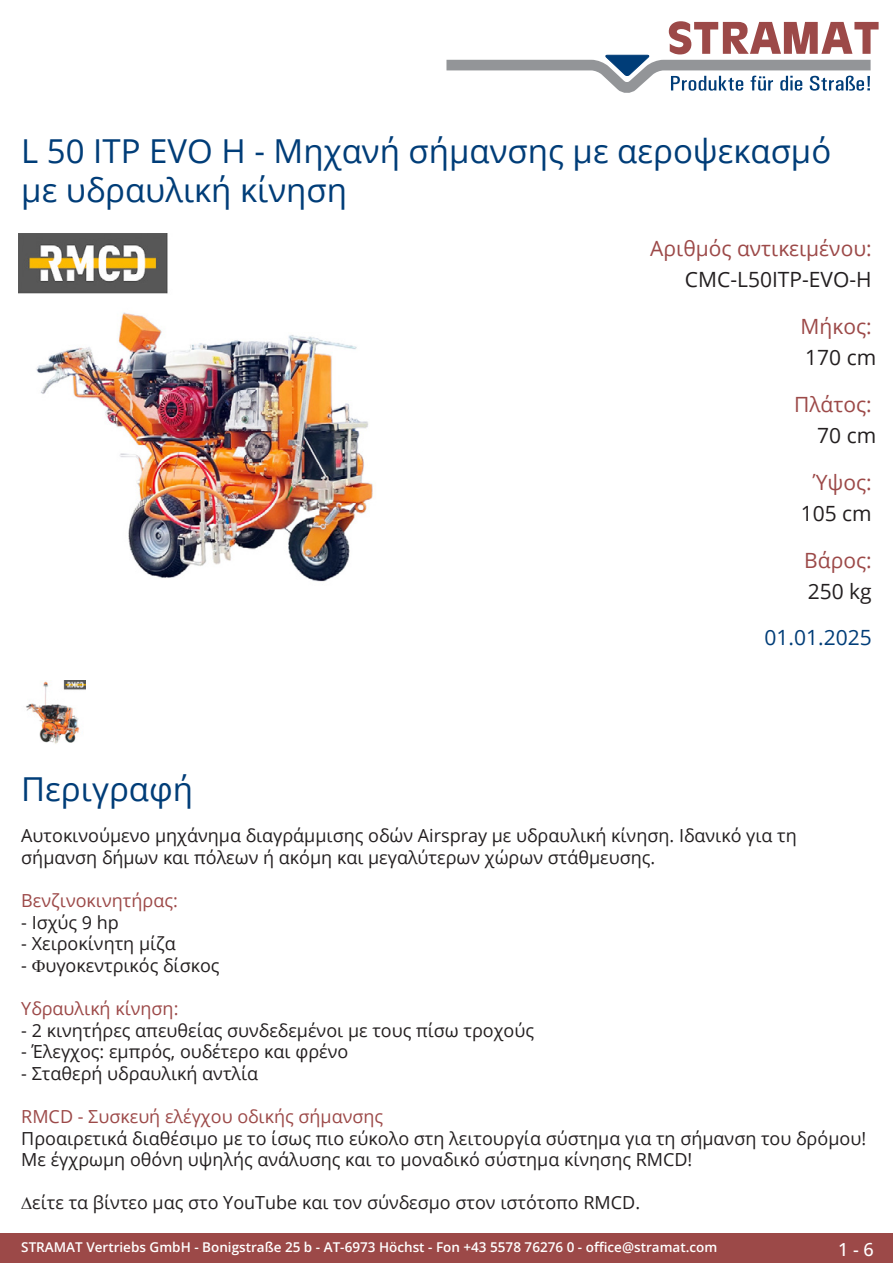
<style>
.page{position:relative;width:893px;height:1263px;background:#fff}
.page>*{position:absolute;margin:0;border:0;box-sizing:border-box;transform-origin:0 0}
.Produkttitel{font:33px/39.6px "Open Sans";color:#003d78}
.TechDaten_Überschrif{font:21px "Open Sans";color:#9c4948}
.TechDaten_Inhalt{font:21px "Open Sans";color:#231f20}
.Erstellungsdatum{font:21px "Open Sans";color:#003d78}
.Beschreibung_Text{font:18px/21.6px "Open Sans";color:#231f20}
.Beschreibung_Text-2{font:18px "Open Sans";color:#9c4948}
.t1{font:500 18px "Open Sans";color:#fff}
.t2{font:600 13.5px "Open Sans";color:#fff}
.s1{color:#9c4948}
</style>
<div class="page">
<div style="left:0;top:1233px;width:893px;height:30px;background:#9c4948"></div>
<svg style="left:446px;top:21px;width:433px;height:72px"></svg>
<img style="left:18px;top:234px;width:355px;height:348px">
<img style="left:26px;top:680px;width:59px;height:64px">
<p class="Produkttitel" style="left:21px;top:130px;width:812px">L 50 ITP EVO H - Μηχανή σήμανσης με αεροψεκασμό με υδραυλική κίνηση</p>
<p class="TechDaten_Überschrif" style="left:650px;top:234px;width:223px">Αριθμός αντικειμένου:</p>
<p class="TechDaten_Inhalt" style="left:685px;top:265px;width:188px">CMC-L50ITP-EVO-H</p>
<p class="TechDaten_Überschrif" style="left:801px;top:312px;width:73px">Μήκος:</p>
<p class="TechDaten_Inhalt" style="left:805px;top:343px;width:73px">170 cm</p>
<p class="TechDaten_Überschrif" style="left:794px;top:390px;width:79px">Πλάτος:</p>
<p class="TechDaten_Inhalt" style="left:817px;top:421px;width:61px">70 cm</p>
<p class="TechDaten_Überschrif" style="left:813px;top:468px;width:60px">Ύψος:</p>
<p class="TechDaten_Inhalt" style="left:801px;top:499px;width:73px">105 cm</p>
<p class="TechDaten_Überschrif" style="left:804px;top:546px;width:69px">Βάρος:</p>
<p class="TechDaten_Inhalt" style="left:808px;top:577px;width:66px">250 kg</p>
<p class="Erstellungsdatum" style="left:764px;top:623px;width:109px">01.01.2025</p>
<p class="Produkttitel" style="left:21px;top:768px;width:173px">Περιγραφή</p>
<p class="Beschreibung_Text" style="left:21px;top:824px;width:777px">Αυτοκινούμενο μηχάνημα διαγράμμισης οδών Airspray με υδραυλική κίνηση. Ιδανικό για τη σήμανση δήμων και πόλεων ή ακόμη και μεγαλύτερων χώρων στάθμευσης.</p>
<p class="Beschreibung_Text-2" style="left:21px;top:888px;width:158px">Βενζινοκινητήρας:</p>
<p class="Beschreibung_Text" style="left:21px;top:911px;width:99px">- Ισχύς 9 hp</p>
<p class="Beschreibung_Text" style="left:21px;top:932px;width:156px">- Χειροκίνητη μίζα</p>
<p class="Beschreibung_Text" style="left:21px;top:954px;width:200px">- υγοκεντρικός δίσκος</p>
<p class="Beschreibung_Text-2" style="left:21px;top:996px;width:159px">Υδραυλική κίνηση:</p>
<p class="Beschreibung_Text" style="left:21px;top:1019px;width:514px">- 2 κινητήρες απευθείας συνδεδεμένοι με τους πίσω τροχούς</p>
<p class="Beschreibung_Text" style="left:21px;top:1040px;width:329px">- Έλεγχος: εμπρός, ουδέτερο και φρένο</p>
<p class="Beschreibung_Text" style="left:21px;top:1062px;width:238px">- Σταθερή υδραυλική αντλία</p>
<p class="Beschreibung_Text" style="left:21px;top:1105px;width:846px"><span class="s1">RMCD - Συσκευή ελέγχου οδικής σήμανσης<br></span>Προαιρετικά διαθέσιμο με το ίσως πιο εύκολο στη λειτουργία σύστημα για τη σήμανση του δρόμου!<br>Με έγχρωμη οθόνη υψηλής ανάλυσης και το μοναδικό σύστημα κίνησης RMCD!</p>
<p class="Beschreibung_Text" style="left:32px;top:1191px;width:609px">είτε τα βίντεο μας στο YouTube και τον σύνδεσμο στον ιστότοπο RMCD.</p>
<p class="t2" style="left:21px;top:1238px;width:698px">STRAMAT Vertriebs GmbH - Bonigstraße 25 b - AT-6973 Höchst - Fon +43 5578 76276 0 - office@stramat.com</p>
<p class="t1" style="left:838px;top:1237px;width:37px">1 - 6</p>
</div>
